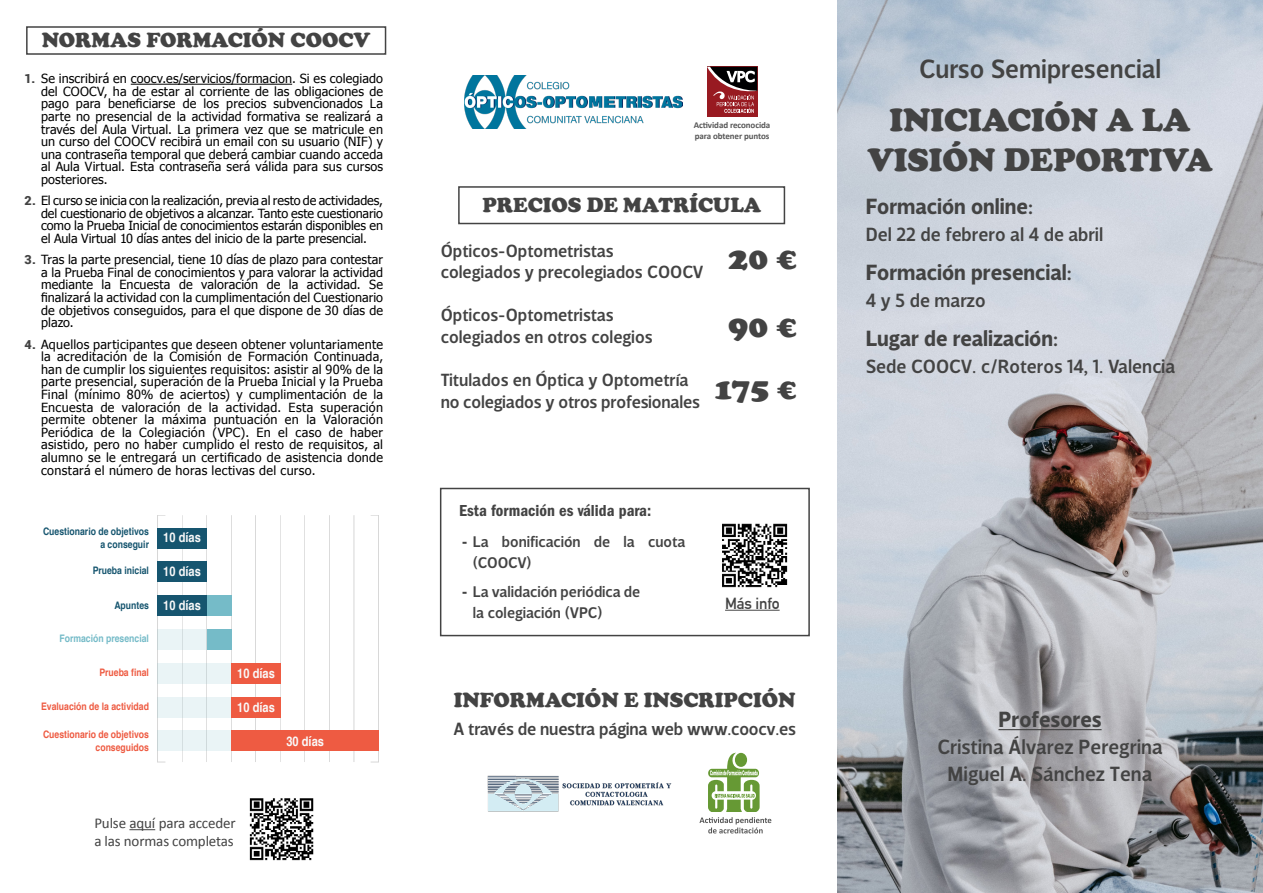
<style>
.page{position:relative;width:1263px;height:893px;background:#fff}
.page>*{position:absolute;margin:0;border:0;box-sizing:border-box;transform-origin:0 0}
._14_Pt_Sub_Header{font:900 33px "Cooper";color:#434343}
._14_Pt_Sub_Header-2{font:900 31.5px "Cooper";color:#434343}
.t1{font:500 27px "Velino Sans";color:#434343}
.t2{font:700 22.5px "Velino Sans";color:#434343}
._14_Pt_Sub_Header-3{font:900 21px "Cooper";color:#434343}
.t3{font:500 21px "Velino Sans";color:#434343}
.t4{font:500 19.5px "Velino Sans";color:#434343}
.t5{font:500 18px/21.6px "Velino Sans";color:#434343}
.t6{font:16.5px "ITC Franklin Gothic Std Dm Cd";color:#434343}
.t7{font:500 15.75px/21px "Velino Sans";color:#434343}
.Estilo_de_párrafo_1{font:700 15.75px "DIN Alternate";letter-spacing:-.01em;color:#434343}
.Estilo_de_párrafo_1-2{font:15px/18px "Calibri";letter-spacing:-.01em;color:#434343}
.t8{font:700 13.2px "Helvetica";color:#f9f9f9;scale:.84 1}
._11_Pt_Basic_Left_Al{font:12.6px/12.6px "Tahoma";letter-spacing:.01em;color:#000;text-align:justify}
.t9{font:700 10.35px/13.2px "Helvetica";color:#ee5b42;text-align:right;scale:.84 1}
.t10{font:700 10.35px/13.2px "Helvetica";color:#16556f;text-align:right;scale:.84 1}
.t11{font:700 10.35px "Helvetica";color:#75bbc8;scale:.84 1}
.Estilo_de_párrafo_1-3{font:700 9px/10.5px "Calibri";letter-spacing:-.01em;color:#575757}
.s1{font-family:"Roboto";font-weight:900;color:#434343}
.s2{font-family:"Avenir Next";font-weight:700}
</style>
<div class="page">
<img style="left:838px;top:0;width:425px;height:893px">
<div style="left:26px;top:26px;width:360px;height:29px;border:2px solid #434343"></div>
<div style="left:440px;top:488px;width:370px;height:148px;border:2px solid #434343"></div>
<div style="left:458px;top:186px;width:327px;height:38px;border:2px solid #434343"></div>
<svg style="left:129px;top:829px;width:26px;height:1px"></svg>
<hr style="left:725px;top:610px;width:55px;height:1px;background:#434343">
<img style="left:488px;top:776px;width:183px;height:35px">
<img style="left:464px;top:76px;width:218px;height:53px">
<div style="left:707px;top:67px;width:50px;height:50px;background:#981a21"></div>
<svg style="left:707px;top:67px;width:51px;height:46px"></svg>
<svg style="left:699px;top:753px;width:72px;height:80px"></svg>
<hr style="left:131px;top:84px;width:161px;height:1px;background:#000">
<div style="left:157px;top:515px;width:8px;height:247px;border:1px solid #adadad"></div>
<div style="left:371px;top:515px;width:8px;height:247px;border:1px solid #adadad"></div>
<hr style="left:182px;top:515px;width:1px;height:247px;background:#adadad">
<hr style="left:207px;top:515px;width:1px;height:247px;background:#adadad">
<hr style="left:231px;top:515px;width:1px;height:247px;background:#adadad">
<hr style="left:255px;top:515px;width:1px;height:247px;background:#adadad">
<hr style="left:280px;top:515px;width:1px;height:247px;background:#adadad">
<hr style="left:305px;top:515px;width:1px;height:247px;background:#adadad">
<div style="left:158px;top:730px;width:73px;height:21px;background:#eaf4f6"></div>
<div style="left:158px;top:697px;width:73px;height:20px;background:#eaf4f6"></div>
<div style="left:158px;top:663px;width:73px;height:21px;background:#eaf4f6"></div>
<hr style="left:329px;top:515px;width:1px;height:247px;background:#adadad">
<hr style="left:354px;top:515px;width:1px;height:247px;background:#adadad">
<div style="left:207px;top:629px;width:24px;height:21px;background:#75bbc8"></div>
<div style="left:207px;top:596px;width:24px;height:20px;background:#75bbc8"></div>
<div style="left:158px;top:629px;width:49px;height:21px;background:#eaf4f6"></div>
<div style="left:158px;top:596px;width:49px;height:20px;background:#16556f"></div>
<div style="left:158px;top:562px;width:49px;height:20px;background:#16556f"></div>
<div style="left:158px;top:528px;width:49px;height:21px;background:#16556f"></div>
<div style="left:231px;top:663px;width:50px;height:21px;background:#ee5b42"></div>
<div style="left:231px;top:730px;width:148px;height:21px;background:#ee5b42"></div>
<div style="left:231px;top:697px;width:50px;height:20px;background:#ee5b42"></div>
<hr style="left:998px;top:729px;width:103px;height:1px;background:#434343">
<img style="left:722px;top:523px;width:66px;height:65px">
<img style="left:249px;top:798px;width:65px;height:63px">
<p class="_14_Pt_Sub_Header-3" style="left:42px;top:27px;width:330px">NORMAS FORMACIÓN COOCV</p>
<p class="_11_Pt_Basic_Left_Al" style="left:41px;top:72px;width:344px;text-indent:-16px"><span class="s1">1.</span> Se inscribirá en coocv.es/servicios/formacion. Si es colegiado del COOCV, ha de estar al corriente de las obligaciones de pago para beneficiarse de los precios subvencionados La parte no presencial de la actividad formativa se realizará a través del Aula Virtual. La primera vez que se matricule en un curso del COOCV recibirá un email con su usuario (NIF) y una contraseña temporal que deberá cambiar cuando acceda al Aula Virtual. Esta contraseña será válida para sus cursos posteriores.</p>
<p class="_11_Pt_Basic_Left_Al" style="left:41px;top:194px;width:343px;text-indent:-16px"><span class="s1">2.</span> El curso se inicia con la realización, previa al resto de actividades, del cuestionario de objetivos a alcanzar. Tanto este cuestionario como la Prueba Inicial de conocimientos estarán disponibles en el Aula Virtual 10 días antes del inicio de la parte presencial.</p>
<p class="_11_Pt_Basic_Left_Al" style="left:41px;top:253px;width:344px;text-indent:-16px"><span class="s1">3.</span> Tras la parte presencial, tiene 10 días de plazo para contestar a la Prueba Final de conocimientos y para valorar la actividad mediante la Encuesta de valoración de la actividad. Se finalizará la actividad con la cumplimentación del Cuestionario de objetivos conseguidos, para el que dispone de 30 días de plazo.</p>
<p class="_11_Pt_Basic_Left_Al" style="left:41px;top:337px;width:344px;text-indent:-16px"><span class="s1">4.</span> Aquellos participantes que deseen obtener voluntariamente la acreditación de la Comisión de Formación Continuada, han de cumplir los siguientes requisitos: asistir al 90% de la parte presencial, superación de la Prueba Inicial y la Prueba Final (mínimo 80% de aciertos) y cumplimentación de la Encuesta de valoración de la actividad. Esta superación permite obtener la máxima puntuación en la Valoración Periódica de la Colegiación (VPC). En el caso de haber asistido, pero no haber cumplido el resto de requisitos, al alumno se le entregará un certificado de asistencia donde constará el número de horas lectivas del curso.</p>
<p class="t10" style="left:43px;top:524px;width:128px">Cuestionario de objetivos a conseguir</p>
<p class="t10" style="left:93px;top:564px;width:69px">Prueba inicial</p>
<p class="t10" style="left:114px;top:599px;width:43px">Apuntes</p>
<p class="t11" style="left:59px;top:630px;width:108px">Formación presencial</p>
<p class="t9" style="left:99px;top:665px;width:61px">Prueba final</p>
<p class="t9" style="left:41px;top:700px;width:130px">Evaluación de la actividad</p>
<p class="t9" style="left:43px;top:728px;width:128px">Cuestionario de objetivos conseguidos</p>
<p class="t8" style="left:163px;top:527px;width:46px">10 días</p>
<p class="t8" style="left:163px;top:560px;width:46px">10 días</p>
<p class="t8" style="left:163px;top:595px;width:46px">10 días</p>
<p class="t8" style="left:237px;top:663px;width:46px">10 días</p>
<p class="t8" style="left:237px;top:697px;width:46px">10 días</p>
<p class="t8" style="left:286px;top:730px;width:46px">30 días</p>
<p class="Estilo_de_párrafo_1-2" style="left:94px;top:814px;width:143px">Pulse aquí para acceder a las normas completas</p>
<p class="Estilo_de_párrafo_1-3" style="left:694px;top:120px;width:78px">Actividad reconocida para obtener puntos</p>
<p class="_14_Pt_Sub_Header-3" style="left:482px;top:193px;width:280px">PRECIOS DE MATRÍCULA</p>
<p class="t5" style="left:441px;top:240px;width:175px">Ópticos-Optometristas</p>
<p class="t5" style="left:441px;top:261px;width:264px">colegiados y precolegiados COOCV</p>
<p class="t5" style="left:441px;top:305px;width:175px">Ópticos-Optometristas</p>
<p class="t5" style="left:441px;top:326px;width:214px">colegiados en otros colegios</p>
<p class="t5" style="left:441px;top:369px;width:261px">Titulados en Óptica y Optometría no colegiados y otros profesionales</p>
<p class="_14_Pt_Sub_Header-2" style="left:714px;top:370px;width:84px">175 €</p>
<p class="_14_Pt_Sub_Header" style="left:728px;top:238px;width:69px">20 €</p>
<p class="_14_Pt_Sub_Header" style="left:728px;top:307px;width:69px">90 €</p>
<p class="t6" style="left:459px;top:501px;width:193px">Esta formación es válida para:</p>
<p class="t7" style="left:473px;top:532px;width:214px;text-indent:-11px"><span class="s2">-</span> La bonificación de la cuota (COOCV)</p>
<p class="t7" style="left:473px;top:581px;width:169px;text-indent:-11px"><span class="s2">-</span> La validación periódica de la colegiación (VPC)</p>
<p class="Estilo_de_párrafo_1" style="left:725px;top:591px;width:56px">Más info</p>
<p class="_14_Pt_Sub_Header-3" style="left:454px;top:688px;width:343px">INFORMACIÓN E INSCRIPCIÓN</p>
<p class="t5" style="left:453px;top:719px;width:344px">A través de nuestra página web www.coocv.es</p>
<p class="t1" style="left:919px;top:53px;width:244px">Curso Semipresencial</p>
<p class="_14_Pt_Sub_Header" style="left:889px;top:101px;width:302px">INICIACIÓN A LA</p>
<p class="_14_Pt_Sub_Header" style="left:867px;top:140px;width:347px">VISIÓN DEPORTIVA</p>
<p class="t2" style="left:866px;top:193px;width:169px">Formación online:</p>
<p class="t4" style="left:866px;top:223px;width:239px">Del 22 de febrero al 4 de abril</p>
<p class="t2" style="left:866px;top:259px;width:208px">Formación presencial:</p>
<p class="t4" style="left:866px;top:289px;width:122px">4 y 5 de marzo</p>
<p class="t2" style="left:866px;top:325px;width:194px">Lugar de realización:</p>
<p class="t4" style="left:866px;top:355px;width:311px">Sede COOCV. c/Roteros 14, 1. Valencia</p>
<p class="t2" style="left:998px;top:706px;width:105px">Profesores</p>
<p class="t3" style="left:937px;top:734px;width:227px">Cristina Álvarez Peregrina</p>
<p class="t3" style="left:947px;top:761px;width:206px">Miguel A. Sánchez Tena</p>
</div>
